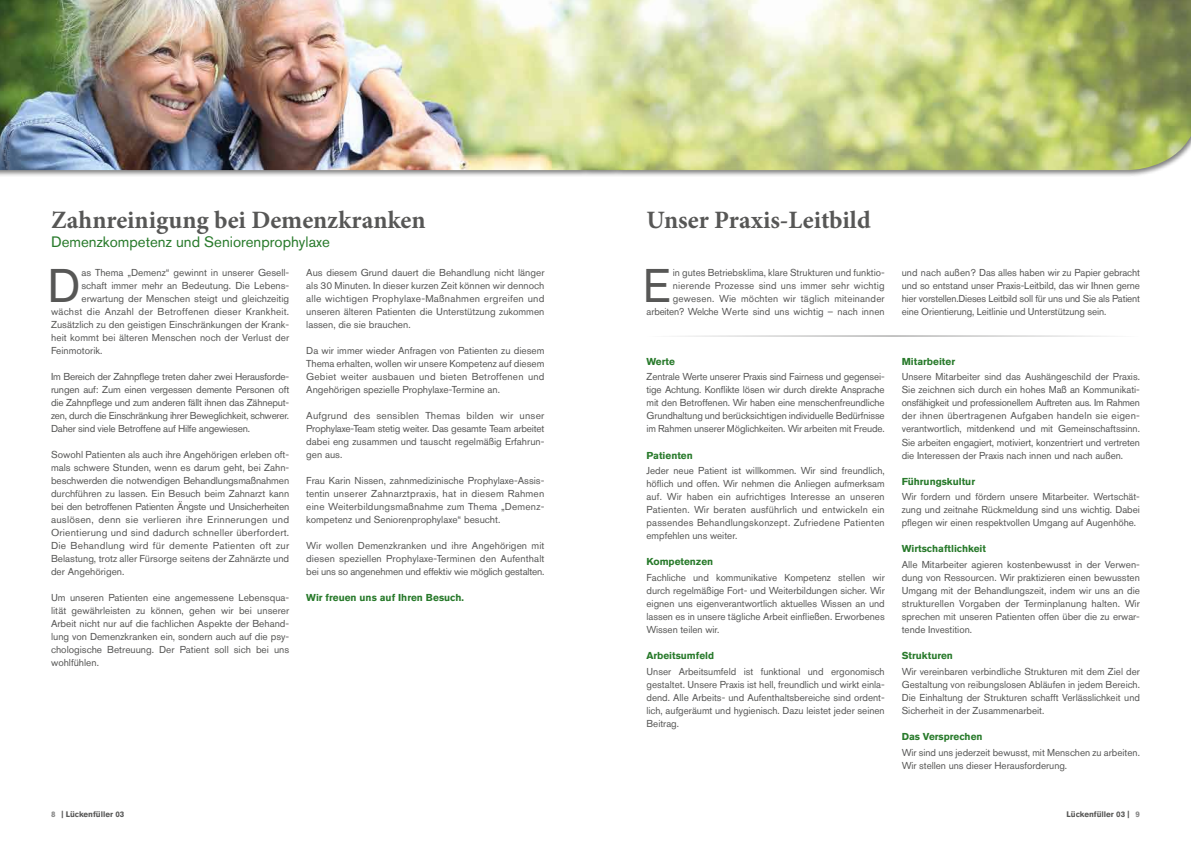
<style>
.page{position:relative;width:1191px;height:842px;background:#fff}
.page>*{position:absolute;margin:0;border:0;box-sizing:border-box;transform-origin:0 0}
.t1{font:46.8px "Akzidenz Grotesk Pro";color:#575756}
.t2{font:700 25px "Minion Pro";color:#575756}
.t3{font:15px "Akzidenz Grotesk Pro";color:#287a2b}
.t4{font:10px/13px "Akzidenz Grotesk Pro";color:#575756;text-align:justify}
.t5{font:700 10px "Akzidenz Grotesk Pro";color:#287a2b}
.t6{font:10px "Akzidenz Grotesk Pro";letter-spacing:.02em;color:#575756}
.t7{font:700 8px "Akzidenz Grotesk Pro";color:#575756}
.s1{color:#878787}
</style>
<div class="page">
<div style="left:0;top:0;width:1191px;height:177px;background:#000;opacity:.5"></div>
<img style="left:0;top:0;width:1191px;height:170px">
<svg style="left:677px;top:336px;width:432px;height:1px"></svg>
<h2 class="t2" style="left:51px;top:202px;width:376px">Zahnreinigung bei Demenzkranken</h2>
<h3 class="t3" style="left:51px;top:232px;width:280px">Demenzkompetenz und Seniorenprophylaxe</h3>
<h1 class="t1" style="left:47px;top:255px;width:35px">D</h1>
<p class="t4" style="left:81px;top:266px;width:209px">as Thema „Demenz“ gewinnt in unserer Gesell-</p>
<p class="t4" style="left:306px;top:266px;width:240px">Aus diesem Grund dauert die Behandlung nicht länger als 30 Minuten. In dieser kurzen Zeit können wir dennoch alle wichtigen Prophylaxe-Maßnahmen ergreifen und unseren älteren Patienten die Unterstützung zukommen lassen, die sie brauchen.</p>
<p class="t4" style="left:306px;top:344px;width:240px">Da wir immer wieder Anfragen von Patienten zu diesem Thema erhalten, wollen wir unsere Kompetenz auf diesem Gebiet weiter ausbauen und bieten Betroffenen und Angehörigen spezielle Prophylaxe-Termine an.</p>
<p class="t4" style="left:306px;top:409px;width:240px">Aufgrund des sensiblen Themas bilden wir unser Prophylaxe-Team stetig weiter. Das gesamte Team arbeitet dabei eng zusammen und tauscht regelmäßig Erfahrun&shy;gen aus.</p>
<p class="t4" style="left:306px;top:474px;width:240px">Frau Karin Nissen, zahnmedizinische Prophylaxe-Assis&shy;tentin unserer Zahnarztpraxis, hat in diesem Rahmen eine Weiterbildungsmaßnahme zum Thema „Demenz&shy;kompetenz und Seniorenprophylaxe“ besucht.</p>
<p class="t4" style="left:306px;top:539px;width:240px">Wir wollen Demenzkranken und ihre Angehörigen mit diesen speziellen Prophylaxe-Terminen den Aufenthalt bei uns so angenehmen und effektiv wie möglich gestalten.</p>
<p class="t5" style="left:306px;top:591px;width:159px">Wir freuen uns auf Ihren Besuch.</p>
<p class="t4" style="left:81px;top:279px;width:209px">schaft immer mehr an Bedeutung. Die Lebens-</p>
<p class="t4" style="left:81px;top:292px;width:209px">erwartung der Menschen steigt und gleichzeitig</p>
<p class="t6" style="left:51px;top:305px;width:240px">wächst die Anzahl der Betroffenen dieser Krankheit.</p>
<p class="t4" style="left:51px;top:318px;width:240px">Zusätzlich zu den geistigen Einschränkungen der Krank-</p>
<p class="t4" style="left:51px;top:331px;width:240px">heit kommt bei älteren Menschen noch der Verlust der</p>
<p class="t4" style="left:51px;top:344px;width:53px">Feinmotorik.</p>
<p class="t4" style="left:51px;top:370px;width:240px">Im Bereich der Zahnpflege treten daher zwei Herausforde&shy;rungen auf: Zum einen vergessen demente Personen oft die Zahnpflege und zum anderen fällt ihnen das Zähneput&shy;zen, durch die Einschränkung ihrer Beweglichkeit, schwerer.<br>Daher sind viele Betroffene auf Hilfe angewiesen.</p>
<p class="t4" style="left:51px;top:448px;width:240px">Sowohl Patienten als auch ihre Angehörigen erleben oft&shy;mals schwere Stunden, wenn es darum geht, bei Zahn&shy;beschwerden die notwendigen Behandlungsmaßnahmen durchführen zu lassen. Ein Besuch beim Zahnarzt kann bei den betroffenen Patienten Ängste und Unsicherheiten auslösen, denn sie verlieren ihre Erinnerungen und Orientierung und sind dadurch schneller überfordert.<br>Die Behandlung wird für demente Patienten oft zur Belastung, trotz aller Fürsorge seitens der Zahnärzte und der Angehörigen.</p>
<p class="t4" style="left:51px;top:591px;width:240px">Um unseren Patienten eine angemessene Lebensqua&shy;lität gewährleisten zu können, gehen wir bei unserer Arbeit nicht nur auf die fachlichen Aspekte der Behand&shy;lung von Demenzkranken ein, sondern auch auf die psy&shy;chologische Betreuung. Der Patient soll sich bei uns wohlfühlen.</p>
<h2 class="t2" style="left:646px;top:202px;width:226px">Unser Praxis-Leitbild</h2>
<p class="t4" style="left:646px;top:266px;width:240px;text-align:right">in gutes Betriebsklima, klare Strukturen und funktio&shy;nierende Prozesse sind uns immer sehr wichtig gewesen. Wie möchten wir täglich miteinander arbeiten? Welche Werte sind uns wichtig – nach innen</p>
<p class="t4" style="left:901px;top:266px;width:240px">und nach außen? Das alles haben wir zu Papier gebracht und so entstand unser Praxis-Leitbild, das wir Ihnen gerne hier vorstellen.Dieses Leitbild soll für uns und Sie als Patient eine Orientierung, Leitlinie und Unterstützung sein.</p>
<h1 class="t1" style="left:643px;top:255px;width:29px">E</h1>
<p class="t5" style="left:646px;top:355px;width:30px">Werte</p>
<p class="t4" style="left:646px;top:370px;width:240px">Zentrale Werte unserer Praxis sind Fairness und gegensei&shy;tige Achtung. Konflikte lösen wir durch direkte Ansprache mit den Betroffenen. Wir haben eine menschenfreundliche Grundhaltung und berücksichtigen individuelle Bedürfnisse im Rahmen unserer Möglichkeiten. Wir arbeiten mit Freude.</p>
<p class="t5" style="left:646px;top:448px;width:48px">Patienten</p>
<p class="t4" style="left:646px;top:464px;width:240px">Jeder neue Patient ist willkommen. Wir sind freundlich, höflich und offen. Wir nehmen die Anliegen aufmerksam auf. Wir haben ein aufrichtiges Interesse an unseren Patienten. Wir beraten ausführlich und entwickeln ein passendes Behandlungskonzept. Zufriedene Patienten empfehlen uns weiter.</p>
<p class="t5" style="left:646px;top:555px;width:68px">Kompetenzen</p>
<p class="t4" style="left:646px;top:571px;width:240px">Fachliche und kommunikative Kompetenz stellen wir durch regelmäßige Fort- und Weiterbildungen sicher. Wir eignen uns eigenverantwortlich aktuelles Wissen an und lassen es in unsere tägliche Arbeit einfließen. Erworbenes Wissen teilen wir.</p>
<p class="t5" style="left:646px;top:649px;width:69px">Arbeitsumfeld</p>
<p class="t4" style="left:646px;top:665px;width:240px">Unser Arbeitsumfeld ist funktional und ergonomisch gestaltet. Unsere Praxis ist hell, freundlich und wirkt einla&shy;dend. Alle Arbeits- und Aufenthaltsbereiche sind ordent&shy;lich, aufgeräumt und hygienisch. Dazu leistet jeder seinen Beitrag.</p>
<p class="t5" style="left:901px;top:355px;width:55px">Mitarbeiter</p>
<p class="t4" style="left:901px;top:370px;width:240px">Unsere Mitarbeiter sind das Aushängeschild der Praxis.<br>Sie zeichnen sich durch ein hohes Maß an Kommunikati&shy;onsfähigkeit und professionellem Auftreten aus. Im Rahmen der ihnen übertragenen Aufgaben handeln sie eigen&shy;verantwortlich, mitdenkend und mit Gemeinschaftssinn.<br>Sie arbeiten engagiert, motiviert, konzentriert und vertreten die Interessen der Praxis nach innen und nach außen.</p>
<p class="t5" style="left:901px;top:474px;width:75px">Führungskultur</p>
<p class="t4" style="left:901px;top:490px;width:240px">Wir fordern und fördern unsere Mitarbeiter. Wertschät&shy;zung und zeitnahe Rückmeldung sind uns wichtig. Dabei pflegen wir einen respektvollen Umgang auf Augenhöhe.</p>
<p class="t5" style="left:901px;top:542px;width:86px">Wirtschaftlichkeit</p>
<p class="t4" style="left:901px;top:558px;width:240px">Alle Mitarbeiter agieren kostenbewusst in der Verwen&shy;dung von Ressourcen. Wir praktizieren einen bewussten Umgang mit der Behandlungszeit, indem wir uns an die strukturellen Vorgaben der Terminplanung halten. Wir sprechen mit unseren Patienten offen über die zu erwar&shy;tende Investition.</p>
<p class="t5" style="left:901px;top:649px;width:53px">Strukturen</p>
<p class="t4" style="left:901px;top:665px;width:240px">Wir vereinbaren verbindliche Strukturen mit dem Ziel der Gestaltung von reibungslosen Abläufen in jedem Bereich.<br>Die Einhaltung der Strukturen schafft Verlässlichkeit und Sicherheit in der Zusammenarbeit.</p>
<p class="t5" style="left:901px;top:730px;width:82px">Das Versprechen</p>
<p class="t4" style="left:901px;top:746px;width:240px">Wir sind uns jederzeit bewusst, mit Menschen zu arbeiten.<br>Wir stellen uns dieser Herausforderung.</p>
<p class="t7" style="left:51px;top:809px;width:75px"><span class="s1">8</span> | Lückenfüller 03</p>
<p class="t7" style="left:1066px;top:809px;width:75px">Lückenfüller 03 | <span class="s1">9</span></p>
</div>
